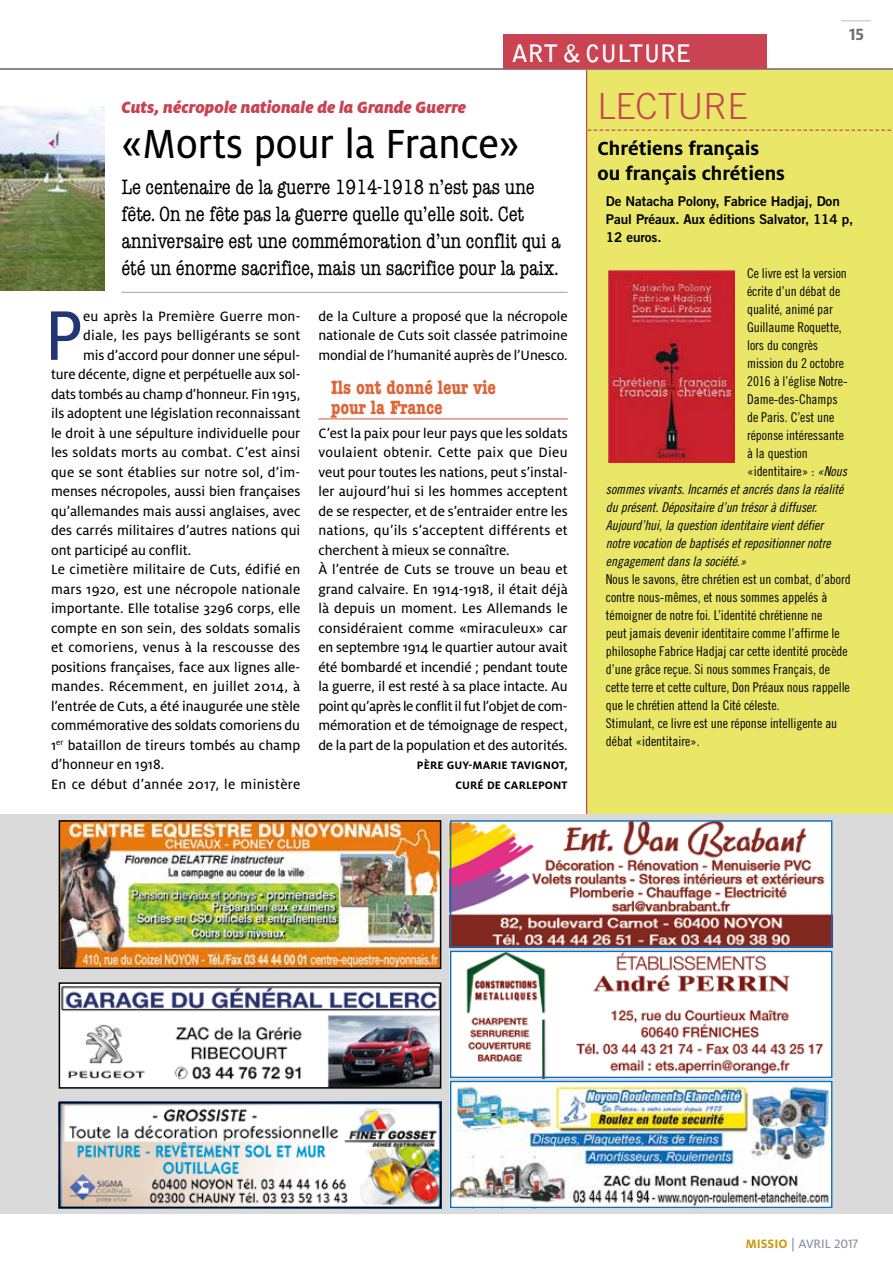
<style>
.page{position:relative;width:893px;height:1263px;background:#fff}
.page>*{position:absolute;margin:0;border:0;box-sizing:border-box;transform-origin:0 0}
.t1{font:77.7px "Milo OT Text";color:#213672;scale:.95 1}
.t2{font:45px/54px "Minion Pro";letter-spacing:-.005em;color:#000;text-align:center}
.t3{font:45px "Milo OT Text";color:#000;scale:.94 1}
.t4{font:300 36px "Trade Gothic";color:#c94352}
.t5{font:700 24px "Bell Gothic";letter-spacing:-.005em;color:#fff}
.t6{font:condensed 21px/27px "American Typewriter";letter-spacing:-.01em;color:#000}
.t7{font:700 21px/24px "Milo OT";color:#000}
.t8{font:700 condensed 19.5px/19.5px "American Typewriter";color:#dd663b}
.t9{font:italic 900 18px "Milo OT";color:#c94352}
.t10{font:700 18px "Milo OT";color:#706f6f}
.t11{font:15px/19.5px "Milo OT Text";color:#000;text-align:justify}
.t12{font:15px "Milo OT Text";letter-spacing:.02em;color:#000}
.t13{font:13.5px/18px "Trade Gothic Cond Eighteen";letter-spacing:-.005em;color:#000}
.t14{font:13.5px/18px "Trade Gothic Cond Eighteen Obl";letter-spacing:-.005em;color:#000}
.t15{font:13.5px/18px "Trade Gothic Bold Two";letter-spacing:-.005em;color:#000}
.t16{font:13.5px "Milo OT Text";letter-spacing:-.01em;color:#838f9e}
.t17{font:700 12px/19.5px "Milo OT";letter-spacing:.01em;color:#000;text-align:right}
.s1{font-family:"Trade Gothic Cond Eighteen Obl"}
.s2{font-family:"Milo OT";font-weight:700;color:#ca9b11}
.s3{font-family:"Stone Informal";font-weight:600}
</style>
<div class="page">
<div style="left:586px;top:69px;width:307px;height:770px;background:#e9e668"></div>
<hr style="left:586px;top:69px;width:1px;height:770px;background:#c94352">
<hr style="left:0;top:68px;width:893px;height:2px;background:#878787">
<div style="left:503px;top:34px;width:264px;height:34px;background:#c94352"></div>
<hr style="left:841px;top:20px;width:30px;height:1px;background:#bababa">
<svg style="left:588px;top:130px;width:303px;height:1px"></svg>
<hr style="left:121px;top:292px;width:447px;height:1px;background:#a3a9b5">
<hr style="left:318px;top:418px;width:250px;height:1px;background:#dd663b">
<img style="left:0;top:106px;width:104px;height:185px">
<img style="left:608px;top:270px;width:126px;height:193px">
<div style="left:0;top:814px;width:893px;height:399px;background:#dadada"></div>
<img style="left:62px;top:985px;width:376px;height:101px">
<div style="left:59px;top:982px;width:382px;height:107px;border:2px solid #000"></div>
<img style="left:453px;top:823px;width:376px;height:122px">
<div style="left:450px;top:820px;width:382px;height:128px;border:2px solid #126bb4"></div>
<img style="left:453px;top:1084px;width:376px;height:121px">
<div style="left:450px;top:1081px;width:382px;height:127px;border:2px solid #126bb4"></div>
<img style="left:62px;top:823px;width:376px;height:143px">
<div style="left:59px;top:820px;width:382px;height:149px;border:2px solid #000"></div>
<img style="left:62px;top:1105px;width:376px;height:100px">
<div style="left:59px;top:1102px;width:382px;height:106px;border:2px solid #000"></div>
<img style="left:453px;top:953px;width:376px;height:122px">
<div style="left:450px;top:950px;width:382px;height:128px;border:2px solid #126bb4"></div>
<h3 class="t5" style="left:512px;top:39px;width:181px">ART &amp; CULTURE</h3>
<p class="t10" style="left:849px;top:24px;width:16px">15</p>
<h3 class="t4" style="left:597px;top:85px;width:152px">LECTURE</h3>
<h3 class="t7" style="left:597px;top:137px;width:189px">Chrétiens français ou français chrétiens</h3>
<p class="t15" style="left:606px;top:192px;width:249px">De Natacha Polony, Fabrice Hadjaj, Don<br>Paul Préaux. Aux éditions Salvator, 114 p,<br>12 euros.</p>
<p class="t13" style="left:747px;top:264px;width:102px">Ce livre est la version écrite d’un débat de qualité, animé par<br>Guillaume Roquette, lors du congrès mission du 2 octobre<br>2016 à l’église Notre-<br>Dame-des-Champs de Paris. C’est une réponse intéressante à la question «identitaire» : <span class="s1">«Nous</span></p>
<p class="t14" style="left:606px;top:480px;width:239px">sommes vivants. Incarnés et ancrés dans la réalité du présent. Dépositaire d’un trésor à diffuser.<br>Aujourd’hui, la question identitaire vient défier notre vocation de baptisés et repositionner notre engagement dans la société.»</p>
<p class="t13" style="left:606px;top:570px;width:246px">Nous le savons, être chrétien est un combat, d’abord contre nous-mêmes, et nous sommes appelés à témoigner de notre foi. L’identité chrétienne ne<br>peut jamais devenir identitaire comme l’affirme le philosophe Fabrice Hadjaj car cette identité procède d’une grâce reçue. Si nous sommes Français, de cette terre et cette culture, Don Préaux nous rappelle que le chrétien attend la Cité céleste.<br>Stimulant, ce livre est une réponse intelligente au débat «identitaire».</p>
<p class="t9" style="left:121px;top:97px;width:346px">Cuts, nécropole nationale de la Grande Guerre</p>
<h2 class="t3" style="left:121px;top:119px;width:425px">«Morts pour la France»</h2>
<h3 class="t6" style="left:121px;top:174px;width:441px">Le centenaire de la guerre 1914-1918 n’est pas une fête. On ne fête pas la guerre quelle qu’elle soit. Cet anniversaire est une commémoration d’un conflit qui a été un énorme sacrifice, mais un sacrifice pour la paix.</h3>
<h1 class="t1" style="left:45px;top:293px;width:42px">P</h1>
<p class="t11" style="left:83px;top:306px;width:219px">eu après la Première Guerre mon-</p>
<p class="t11" style="left:318px;top:306px;width:251px">de la Culture a proposé que la nécropole nationale de Cuts soit classée patrimoine mondial de l’humanité auprès de l’Unesco.</p>
<h3 class="t8" style="left:331px;top:378px;width:166px">Ils ont donné leur vie pour la France</h3>
<p class="t11" style="left:318px;top:423px;width:251px;text-align:left">C’est la paix pour leur pays que les soldats voulaient obtenir. Cette paix que Dieu veut pour toutes les nations, peut s’instal&shy;ler aujourd’hui si les hommes acceptent de se respecter, et de s’entraider entre les nations, qu’ils s’acceptent différents et cherchent à mieux se connaître.<br>À l’entrée de Cuts se trouve un beau et grand calvaire. En 1914-1918, il était déjà là depuis un moment. Les Allemands le considéraient comme «miraculeux» car en septembre 1914 le quartier autour avait été bombardé et incendié ; pendant toute la guerre, il est resté à sa place intacte. Au point qu’après le conflit il fut l’objet de com&shy;mémoration et de témoignage de respect, de la part de la population et des autorités.</p>
<p class="t17" style="left:417px;top:756px;width:152px">PÈRE GUY-MARIE TAVIGNOT,<br>CURÉ DE CARLEPONT</p>
<p class="t11" style="left:83px;top:326px;width:219px">diale, les pays belligérants se sont</p>
<p class="t11" style="left:83px;top:345px;width:219px">mis d’accord pour donner une sépul-</p>
<p class="t11" style="left:51px;top:365px;width:251px">ture décente, digne et perpétuelle aux sol-</p>
<p class="t11" style="left:51px;top:384px;width:251px">dats tombés au champ d’honneur. Fin 1915,</p>
<p class="t11" style="left:51px;top:404px;width:251px">ils adoptent une législation reconnaissant</p>
<p class="t11" style="left:51px;top:423px;width:251px">le droit à une sépulture individuelle pour</p>
<p class="t11" style="left:51px;top:443px;width:251px">les soldats morts au combat. C’est ainsi</p>
<p class="t11" style="left:51px;top:462px;width:251px">que se sont établies sur notre sol, d’im-</p>
<p class="t11" style="left:51px;top:482px;width:251px">menses nécropoles, aussi bien françaises</p>
<p class="t11" style="left:51px;top:501px;width:251px">qu’allemandes mais aussi anglaises, avec</p>
<p class="t11" style="left:51px;top:521px;width:251px">des carrés militaires d’autres nations qui</p>
<p class="t11" style="left:51px;top:540px;width:142px">ont participé au conflit.</p>
<p class="t11" style="left:51px;top:560px;width:251px">Le cimetière militaire de Cuts, édifié en</p>
<p class="t11" style="left:51px;top:579px;width:251px">mars 1920, est une nécropole nationale</p>
<p class="t11" style="left:51px;top:599px;width:251px">importante. Elle totalise 3296 corps, elle</p>
<p class="t11" style="left:51px;top:618px;width:251px">compte en son sein, des soldats somalis</p>
<p class="t11" style="left:51px;top:638px;width:251px">et comoriens, venus à la rescousse des</p>
<p class="t11" style="left:51px;top:657px;width:251px">positions françaises, face aux lignes alle-</p>
<p class="t11" style="left:51px;top:677px;width:251px">mandes. Récemment, en juillet 2014, à</p>
<p class="t11" style="left:51px;top:696px;width:251px">l’entrée de Cuts, a été inaugurée une stèle</p>
<p class="t11" style="left:51px;top:716px;width:251px">commémorative des soldats comoriens du</p>
<p class="t11" style="left:51px;top:735px;width:251px">1<sup>er</sup> bataillon de tireurs tombés au champ</p>
<p class="t11" style="left:51px;top:755px;width:115px">d’honneur en 1918.</p>
<p class="t12" style="left:51px;top:776px;width:251px">En ce début d’année 2017, le ministère</p>
<h2 class="t2" style="left:214px;top:604px;width:464px">12104 - Journal de Noyon<br>Page 15</h2>
<p class="t16" style="left:745px;top:1236px;width:115px"><span class="s2">MISSIO</span> <span class="s3">|</span> Avri l 2017</p>
</div>
